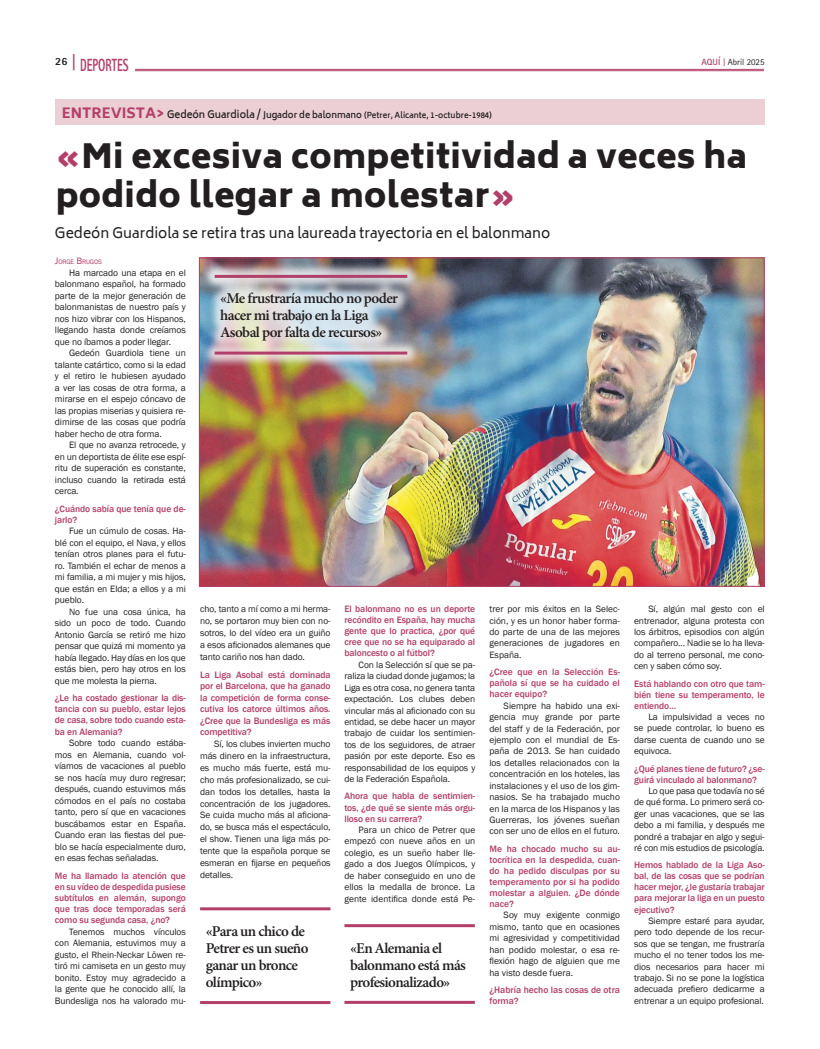
<style>
.page{position:relative;width:820px;height:1049px;background:#fff}
.page>*{position:absolute;margin:0;border:0;box-sizing:border-box;transform-origin:0 0}
.t1{font:900 33px/39.6px "Biryani";letter-spacing:.01em;color:#231f20}
.t2{font:800 17.6px "Rotis Sans Serif Std";color:#b23f6a;scale:.64 1}
.t3{font:600 15px/17px "Minion Pro";letter-spacing:-.04em;color:#231f20}
.t4{font:14px "Biryani";color:#231f20}
.t5{font:800 11px "Rotis Sans Serif Std";color:#231f20}
.t6{font:9.5px/11.4px "Franklin Gothic";letter-spacing:-.01em;color:#231f20;text-align:justify}
.t7{font:500 9.5px/11px "Franklin Gothic";letter-spacing:-.01em;color:#b23f6a;text-align:justify}
.t8{font:9px "Rotis Sans Serif Std";color:#231f20}
.t9{font:600 8px "Biryani";color:#231f20}
.t10{font:6.7px "Franklin Gothic";letter-spacing:-.015em;color:#b23f6a}
.s1{font-size:18.2px}
.s2{font-weight:700;color:#b23f6a}
.s3{font-family:"Rotis Serif Std";font-weight:700;color:#b23f6a}
.s4{font-weight:800;font-size:14px;color:#b23f6a}
.s5{font-size:10px}
.s6{font-size:9px}
.s7{color:#b23f6a}
.s8{font-size:9.5px}
</style>
<div class="page">
<img style="left:201px;top:259px;width:561px;height:326px">
<hr style="left:135px;top:69px;width:628px;height:1px;background:#b23f6a">
<hr style="left:135px;top:71px;width:628px;height:1px;background:#b23f6a">
<div style="left:201px;top:261px;width:219px;height:107px;background:#fff;opacity:.75"></div>
<hr style="left:214px;top:275px;width:193px;height:3px;background:#b23f6a">
<hr style="left:214px;top:352px;width:193px;height:3px;background:#b23f6a">
<hr style="left:200px;top:907px;width:130px;height:3px;background:#b23f6a">
<hr style="left:200px;top:1001px;width:130px;height:3px;background:#b23f6a">
<hr style="left:344px;top:924px;width:130px;height:3px;background:#b23f6a">
<hr style="left:344px;top:1001px;width:130px;height:3px;background:#b23f6a">
<div style="left:55px;top:99px;width:709px;height:26px;background:#eccfd5"></div>
<h2 class="t2" style="left:72px;top:54px;width:90px"><span class="s1">|</span> DEPORTES</h2>
<p class="t5" style="left:55px;top:54px;width:14px">26</p>
<p class="t8" style="left:701px;top:57px;width:65px"><span class="s2">AQUÍ</span> <span class="s3">|</span> Abril 2025</p>
<p class="t9" style="left:62px;top:110px;width:431px"><span class="s4">ENTREVISTA&gt;</span> <span class="s5">Gedeón Guardiola /</span> <span class="s6">Jugador de balonmano</span> (Petrer, Alicante, 1-octubre-1984)</p>
<h1 class="t1" style="left:56px;top:137px;width:692px"><span class="s7">«</span>Mi excesiva competitividad a veces ha podido llegar a molestar<span class="s7">»</span></h1>
<h3 class="t4" style="left:55px;top:225px;width:496px">Gedeón Guardiola se retira tras una laureada trayectoria en el balonmano</h3>
<p class="t10" style="left:55px;top:258px;width:49px"><span class="s8">J</span>ORGE <span class="s8">B</span>RUGOS</p>
<p class="t6" style="left:55px;top:267px;width:132px;text-indent:14px">Ha marcado una etapa en el balonmano español, ha formado parte de la mejor generación de balonmanistas de nuestro país y nos hizo vibrar con los Hispanos, llegando hasta donde creíamos que no íbamos a poder llegar.</p>
<p class="t6" style="left:55px;top:347px;width:132px;text-indent:14px">Gedeón Guardiola tiene un talante catártico, como si la edad y el retiro le hubiesen ayudado a ver las cosas de otra forma, a mirarse en el espejo cóncavo de las propias miserias y quisiera re&shy;dimirse de las cosas que podría haber hecho de otra forma.</p>
<p class="t6" style="left:55px;top:439px;width:132px;text-indent:14px">El que no avanza retrocede, y en un deportista de élite ese espí&shy;ritu de superación es constante, incluso cuando la retirada está cerca.</p>
<p class="t7" style="left:55px;top:503px;width:132px">¿Cuándo sabía que tenía que de&shy;jarlo?</p>
<p class="t6" style="left:55px;top:525px;width:132px;text-indent:14px">Fue un cúmulo de cosas. Ha&shy;blé con el equipo, el Nava, y ellos tenían otros planes para el futu&shy;ro. También el echar de menos a mi familia, a mi mujer y mis hijos, que están en Elda; a ellos y a mi pueblo.</p>
<p class="t6" style="left:55px;top:606px;width:132px;text-indent:14px">No fue una cosa única, ha sido un poco de todo. Cuando Antonio García se retiró me hizo pensar que quizá mi momento ya había llegado. Hay días en los que estás bien, pero hay otros en los que me molesta la pierna.</p>
<p class="t7" style="left:55px;top:693px;width:132px">¿Le ha costado gestionar la dis&shy;tancia con su pueblo, estar lejos de casa, sobre todo cuando esta&shy;ba en Alemania?</p>
<p class="t6" style="left:55px;top:737px;width:132px;text-indent:14px">Sobre todo cuando estába&shy;mos en Alemania, cuando vol&shy;víamos de vacaciones al pueblo se nos hacía muy duro regresar; después, cuando estuvimos más cómodos en el país no costaba tanto, pero sí que en vacaciones buscábamos estar en España.<br>Cuando eran las fiestas del pue&shy;blo se hacía especialmente duro, en esas fechas señaladas.</p>
<p class="t7" style="left:55px;top:870px;width:132px">Me ha llamado la atención que en su vídeo de despedida pusiese subtítulos en alemán, supongo que tras doce temporadas será como su segunda casa, ¿no?</p>
<p class="t6" style="left:55px;top:926px;width:132px;text-indent:14px">Tenemos muchos vínculos con Alemania, estuvimos muy a gusto, el Rhein-Neckar Löwen re&shy;tiró mi camiseta en un gesto muy bonito. Estoy muy agradecido a la gente que he conocido allí, la Bundesliga nos ha valorado mu-</p>
<h3 class="t3" style="left:220px;top:291px;width:179px">«Me frustraría mucho no poder hacer mi trabajo en la Liga<br>Asobal por falta de recursos»</h3>
<p class="t6" style="left:200px;top:603px;width:132px;line-height:11.9px">cho, tanto a mí como a mi herma&shy;no, se portaron muy bien con no&shy;sotros, lo del vídeo era un guiño a esos aficionados alemanes que tanto cariño nos han dado.</p>
<p class="t7" style="left:200px;top:669px;width:132px;line-height:11.5px">La Liga Asobal está dominada por el Barcelona, que ha ganado la competición de forma conse&shy;cutiva los catorce últimos años. ¿Cree que la Bundesliga es más competitiva?</p>
<p class="t6" style="left:200px;top:738px;width:132px;line-height:11.9px;text-indent:14px">Sí, los clubes invierten mucho más dinero en la infraestructura, es mucho más fuerte, está mu&shy;cho más profesionalizado, se cui&shy;dan todos los detalles, hasta la concentración de los jugadores.<br>Se cuida mucho más al aficiona&shy;do, se busca más el espectáculo, el show. Tienen una liga más po&shy;tente que la española porque se esmeran en fijarse en pequeños detalles.</p>
<h3 class="t3" style="left:206px;top:923px;width:104px">«Para un chico de<br>Petrer es un sueño ganar un bronce olímpico»</h3>
<p class="t7" style="left:344px;top:604px;width:132px">El balonmano no es un deporte recóndito en España, hay mucha gente que lo practica, ¿por qué cree que no se ha equiparado al baloncesto o al fútbol?</p>
<p class="t6" style="left:344px;top:659px;width:132px;text-indent:14px">Con la Selección sí que se pa&shy;raliza la ciudad donde jugamos; la Liga es otra cosa, no genera tanta expectación. Los clubes deben vincular más al aficionado con su entidad, se debe hacer un mayor trabajo de cuidar los sentimien&shy;tos de los seguidores, de atraer pasión por este deporte. Eso es responsabilidad de los equipos y de la Federación Española.</p>
<p class="t7" style="left:344px;top:791px;width:132px">Ahora que habla de sentimien&shy;tos, ¿de qué se siente más orgu&shy;lloso en su carrera?</p>
<p class="t6" style="left:344px;top:824px;width:132px;text-indent:14px">Para un chico de Petrer que empezó con nueve años en un colegio, es un sueño haber lle&shy;gado a dos Juegos Olímpicos, y de haber conseguido en uno de ellos la medalla de bronce. La gente identifica donde está Pe-</p>
<h3 class="t3" style="left:350px;top:940px;width:117px">«En Alemania el balonmano está más profesionalizado»</h3>
<p class="t6" style="left:489px;top:603px;width:132px">trer por mis éxitos en la Selec&shy;ción, y es un honor haber forma&shy;do parte de una de las mejores generaciones de jugadores en España.</p>
<p class="t7" style="left:489px;top:667px;width:132px">¿Cree que en la Selección Es&shy;pañola sí que se ha cuidado el hacer equipo?</p>
<p class="t6" style="left:489px;top:700px;width:132px;text-indent:14px">Siempre ha habido una exi&shy;gencia muy grande por parte del staff y de la Federación, por ejemplo con el mundial de Es&shy;paña de 2013. Se han cuidado los detalles relacionados con la concentración en los hoteles, las instalaciones y el uso de los gim&shy;nasios. Se ha trabajado mucho en la marca de los Hispanos y las Guerreras, los jóvenes sueñan con ser uno de ellos en el futuro.</p>
<p class="t7" style="left:489px;top:843px;width:132px">Me ha chocado mucho su au&shy;tocrítica en la despedida, cuan&shy;do ha pedido disculpas por su temperamento por si ha podido molestar a alguien. ¿De dónde nace?</p>
<p class="t6" style="left:489px;top:910px;width:132px;text-indent:14px">Soy muy exigente conmigo mismo, tanto que en ocasiones mi agresividad y competitividad han podido molestar, o esa re&shy;flexión hago de alguien que me ha visto desde fuera.</p>
<p class="t7" style="left:489px;top:984px;width:132px">¿Habría hecho las cosas de otra forma?</p>
<p class="t6" style="left:634px;top:603px;width:132px;text-indent:14px">Sí, algún mal gesto con el entrenador, alguna protesta con los árbitros, episodios con algún compañero… Nadie se lo ha lleva&shy;do al terreno personal, me cono&shy;cen y saben cómo soy.</p>
<p class="t7" style="left:634px;top:678px;width:132px">Está hablando con otro que tam&shy;bién tiene su temperamento, le entiendo…</p>
<p class="t6" style="left:634px;top:711px;width:132px;text-indent:14px">La impulsividad a veces no se puede controlar, lo bueno es darse cuenta de cuando uno se equivoca.</p>
<p class="t7" style="left:634px;top:763px;width:132px">¿Qué planes tiene de futuro? ¿se&shy;guirá vinculado al balonmano?</p>
<p class="t6" style="left:634px;top:785px;width:132px;text-indent:14px">Lo que pasa que todavía no sé de qué forma. Lo primero será co&shy;ger unas vacaciones, que se las debo a mi familia, y después me pondré a trabajar en algo y segui&shy;ré con mis estudios de psicología.</p>
<p class="t7" style="left:634px;top:860px;width:132px">Hemos hablado de la Liga Aso&shy;bal, de las cosas que se podrían hacer mejor, ¿le gustaría trabajar para mejorar la liga en un puesto ejecutivo?</p>
<p class="t6" style="left:634px;top:915px;width:132px;text-indent:14px">Siempre estaré para ayudar, pero todo depende de los recur&shy;sos que se tengan, me frustraría mucho el no tener todos los me&shy;dios necesarios para hacer mi trabajo. Si no se pone la logística adecuada prefiero dedicarme a entrenar a un equipo profesional.</p>
</div>
